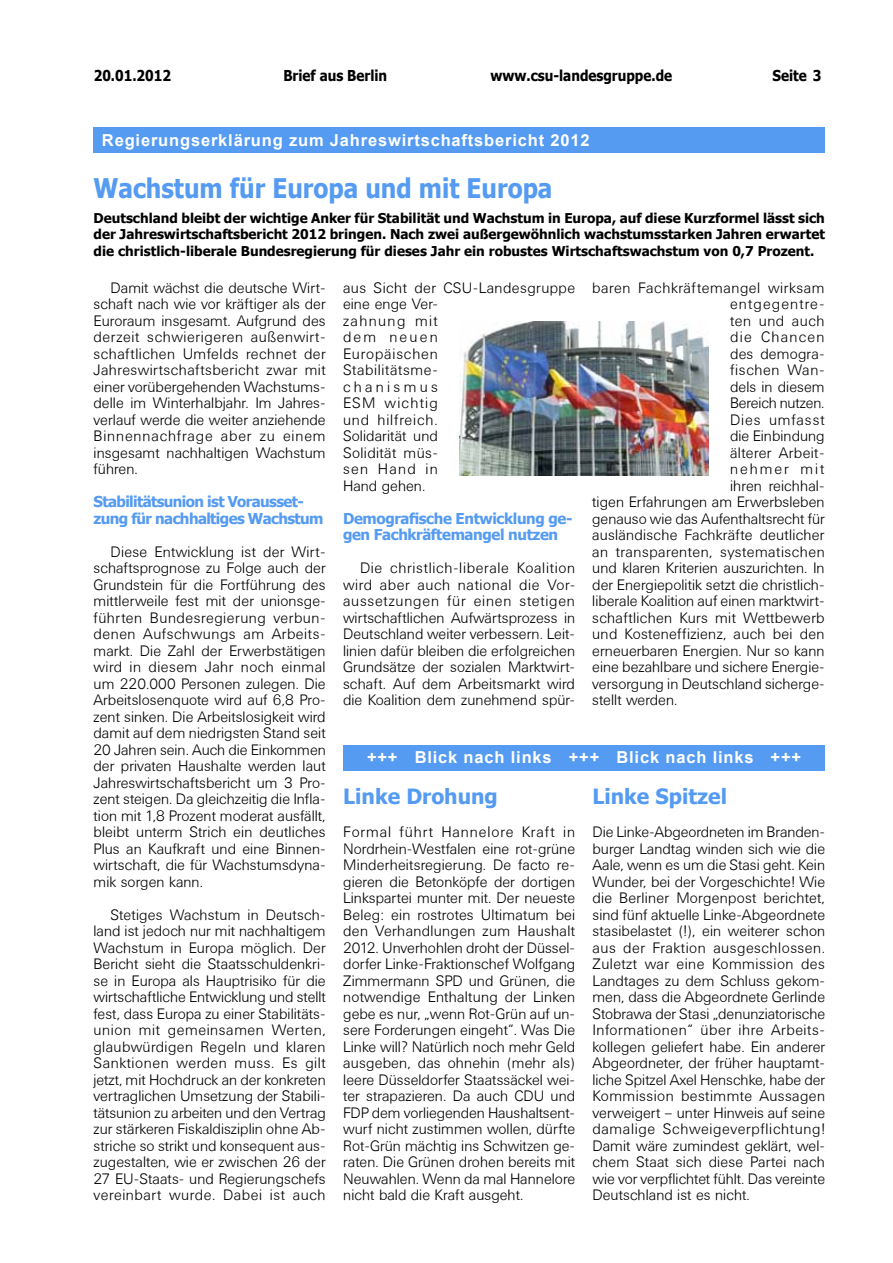
<style>
.page{position:relative;width:893px;height:1263px;background:#fff}
.page>*{position:absolute;margin:0;border:0;box-sizing:border-box;transform-origin:0 0}
.t1{font:700 27px "Tahoma";color:#559bf2;scale:.9 1}
.t2{font:700 21px "Tahoma";color:#559bf2}
.t3{font:700 16.5px "Arial";letter-spacing:.05em;color:#fff}
.t4{font:300 15px/16.5px "Univers BSK";color:#000;text-align:justify}
.t5{font:300 15px/16.5px "Univers BSK";letter-spacing:.035em;color:#000}
.t6{font:700 15px/16.5px "Tahoma";letter-spacing:-.04em;color:#559bf2}
.t7{font:700 15px "Tahoma";color:#000;scale:.9 1}
.t8{font:300 15px "Univers BSK";letter-spacing:.03em;color:#000}
.t9{font:300 15px "Univers BSK";letter-spacing:.02em;color:#000}
.t10{font:300 15px "Univers BSK";letter-spacing:.07em;color:#000}
.t11{font:300 15px "Univers BSK";letter-spacing:.04em;color:#000}
.t12{font:300 15px "Univers BSK";letter-spacing:.055em;color:#000}
.t13{font:300 15px "Univers BSK";letter-spacing:.08em;color:#000}
.t14{font:300 15px "Univers BSK";letter-spacing:.125em;color:#000}
.t15{font:700 13.5px/16.5px "Tahoma";color:#000;text-align:justify}
</style>
<div class="page">
<div style="left:93px;top:128px;width:732px;height:25px;background:#559bf2"></div>
<div style="left:343px;top:745px;width:482px;height:26px;background:#559bf2"></div>
<img style="left:459px;top:321px;width:250px;height:154px">
<p class="t7" style="left:94px;top:65px;width:87px">20.01.2012</p>
<p class="t7" style="left:283px;top:65px;width:117px">Brief aus Berlin</p>
<p class="t7" style="left:490px;top:65px;width:203px">www.csu-landesgruppe.de</p>
<p class="t7" style="left:772px;top:65px;width:56px">Seite 3</p>
<p class="t3" style="left:102px;top:129px;width:489px">Regierungserklärung zum Jahreswirtschaftsbericht 2012</p>
<h1 class="t1" style="left:94px;top:169px;width:511px">Wachstum für Europa und mit Europa</h1>
<p class="t15" style="left:94px;top:209px;width:733px">Deutschland bleibt der wichtige Anker für Stabilität und Wachstum in Europa, auf diese Kurzformel lässt sich der Jahreswirtschaftsbericht 2012 bringen. Nach zwei außergewöhnlich wachstumsstarken Jahren erwartet die christlich-liberale Bundesregierung für dieses Jahr ein robustes Wirtschaftswachstum von 0,7 Prozent.</p>
<p class="t4" style="left:94px;top:279px;width:234px;text-indent:17px">Damit wächst die deutsche Wirt&shy;schaft nach wie vor kräftiger als der Euroraum insgesamt. Aufgrund des derzeit schwierigeren außenwirt&shy;schaftlichen Umfelds rechnet der Jahreswirtschaftsbericht zwar mit einer vorübergehenden Wachstums&shy;delle im Winterhalbjahr. Im Jahres&shy;verlauf werde die weiter anziehende Binnennachfrage aber zu einem insgesamt nachhaltigen Wachstum führen.</p>
<p class="t6" style="left:94px;top:492px;width:231px">Stabilitätsunion ist Vorausset&shy;zung für nachhaltiges Wachstum</p>
<p class="t4" style="left:94px;top:543px;width:234px;text-indent:17px">Diese Entwicklung ist der Wirt&shy;schaftsprognose zu Folge auch der Grundstein für die Fortführung des mittlerweile fest mit der unionsge&shy;führten Bundesregierung verbun&shy;denen Aufschwungs am Arbeits&shy;markt. Die Zahl der Erwerbstätigen wird in diesem Jahr noch einmal um 220.000 Personen zulegen. Die Arbeitslosenquote wird auf 6,8 Pro&shy;zent sinken. Die Arbeitslosigkeit wird damit auf dem niedrigsten Stand seit 20 Jahren sein. Auch die Einkommen der privaten Haushalte werden laut Jahreswirtschaftsbericht um 3 Pro&shy;zent steigen. Da gleichzeitig die Infla&shy;tion mit 1,8 Prozent moderat ausfällt, bleibt unterm Strich ein deutliches Plus an Kaufkraft und eine Binnen&shy;wirtschaft, die für Wachstumsdyna&shy;mik sorgen kann.</p>
<p class="t4" style="left:94px;top:906px;width:234px;text-indent:17px">Stetiges Wachstum in Deutsch&shy;land ist jedoch nur mit nachhaltigem Wachstum in Europa möglich. Der Bericht sieht die Staatsschuldenkri&shy;se in Europa als Hauptrisiko für die wirtschaftliche Entwicklung und stellt fest, dass Europa zu einer Stabilitäts&shy;union mit gemeinsamen Werten, glaubwürdigen Regeln und klaren Sanktionen werden muss. Es gilt jetzt, mit Hochdruck an der konkreten vertraglichen Umsetzung der Stabili&shy;tätsunion zu arbeiten und den Vertrag zur stärkeren Fiskaldisziplin ohne Ab&shy;striche so strikt und konsequent aus&shy;zugestalten, wie er zwischen 26 der 27 EU-Staats- und Regierungschefs vereinbart wurde. Dabei ist auch</p>
<p class="t5" style="left:343px;top:279px;width:234px">aus Sicht der CSU-Landesgruppe eine enge Ver-<br>zahnung mit<br>dem neuen<br>Europäischen<br>Stabilitätsme-<br>chanismus<br>ESM wichtig<br>und hilfreich.<br>Solidarität und<br>Solidität müs-<br>sen Hand in<br>Hand gehen.</p>
<p class="t6" style="left:343px;top:509px;width:231px">Demografische Entwicklung ge&shy;gen Fachkräftemangel nutzen</p>
<p class="t4" style="left:343px;top:560px;width:234px;text-indent:17px">Die christlich-liberale Koalition wird aber auch national die Vor&shy;aussetzungen für einen stetigen wirtschaftlichen Aufwärtsprozess in Deutschland weiter verbessern. Leit&shy;linien dafür bleiben die erfolgreichen Grundsätze der sozialen Marktwirt&shy;schaft. Auf dem Arbeitsmarkt wird die Koalition dem zunehmend spür-</p>
<p class="t5" style="left:592px;top:279px;width:234px">baren Fachkräftemangel wirksam</p>
<p class="t10" style="left:730px;top:296px;width:96px">entgegentre-</p>
<p class="t8" style="left:730px;top:312px;width:96px">ten und auch</p>
<p class="t13" style="left:730px;top:329px;width:96px">die Chancen</p>
<p class="t4" style="left:730px;top:345px;width:96px">des demogra-</p>
<p class="t11" style="left:730px;top:362px;width:96px">fischen Wan-</p>
<p class="t4" style="left:730px;top:378px;width:96px">dels in diesem</p>
<p class="t4" style="left:730px;top:395px;width:96px">Bereich nutzen.</p>
<p class="t12" style="left:730px;top:411px;width:96px">Dies umfasst</p>
<p class="t4" style="left:730px;top:428px;width:96px">die Einbindung</p>
<p class="t9" style="left:730px;top:444px;width:96px">älterer Arbeit-</p>
<p class="t14" style="left:730px;top:461px;width:96px">nehmer mit</p>
<p class="t4" style="left:730px;top:477px;width:96px">ihren reichhal-</p>
<p class="t4" style="left:592px;top:494px;width:234px">tigen Erfahrungen am Erwerbsleben</p>
<p class="t4" style="left:592px;top:510px;width:234px">genauso wie das Aufenthaltsrecht für</p>
<p class="t4" style="left:592px;top:527px;width:234px">ausländische Fachkräfte deutlicher</p>
<p class="t8" style="left:592px;top:543px;width:234px">an transparenten, systematischen</p>
<p class="t4" style="left:592px;top:560px;width:234px">und klaren Kriterien auszurichten. In</p>
<p class="t4" style="left:592px;top:576px;width:232px">der Energiepolitik setzt die christlich-</p>
<p class="t4" style="left:592px;top:593px;width:234px">liberale Koalition auf einen marktwirt-</p>
<p class="t4" style="left:592px;top:609px;width:234px">schaftlichen Kurs mit Wettbewerb</p>
<p class="t4" style="left:592px;top:626px;width:234px">und Kosteneffizienz, auch bei den</p>
<p class="t4" style="left:592px;top:642px;width:234px">erneuerbaren Energien. Nur so kann</p>
<p class="t4" style="left:592px;top:659px;width:234px">eine bezahlbare und sichere Energie-</p>
<p class="t4" style="left:592px;top:675px;width:234px">versorgung in Deutschland sicherge-</p>
<p class="t4" style="left:592px;top:692px;width:87px">stellt werden.</p>
<p class="t3" style="left:367px;top:747px;width:436px">+++ Blick nach links +++ Blick nach links +++</p>
<h2 class="t2" style="left:343px;top:781px;width:156px">Linke Drohung</h2>
<p class="t4" style="left:343px;top:824px;width:234px">Formal führt Hannelore Kraft in Nordrhein-Westfalen eine rot-grüne Minderheitsregierung. De facto re&shy;gieren die Betonköpfe der dortigen Linkspartei munter mit. Der neueste Beleg: ein rostrotes Ultimatum bei den Verhandlungen zum Haushalt 2012. Unverhohlen droht der Düssel&shy;dorfer Linke-Fraktionschef Wolfgang Zimmermann SPD und Grünen, die notwendige Enthaltung der Linken gebe es nur, „wenn Rot-Grün auf un&shy;sere Forderungen eingeht“. Was Die Linke will? Natürlich noch mehr Geld ausgeben, das ohnehin (mehr als) leere Düsseldorfer Staatssäckel wei&shy;ter strapazieren. Da auch CDU und FDP dem vorliegenden Haushaltsent&shy;wurf nicht zustimmen wollen, dürfte Rot-Grün mächtig ins Schwitzen ge&shy;raten. Die Grünen drohen bereits mit Neuwahlen. Wenn da mal Hannelore nicht bald die Kraft ausgeht.</p>
<h2 class="t2" style="left:592px;top:781px;width:136px">Linke Spitzel</h2>
<p class="t4" style="left:592px;top:824px;width:234px">Die Linke-Abgeordneten im Branden&shy;burger Landtag winden sich wie die Aale, wenn es um die Stasi geht. Kein Wunder, bei der Vorgeschichte! Wie die Berliner Morgenpost berichtet, sind fünf aktuelle Linke-Abgeordnete stasibelastet (!), ein weiterer schon aus der Fraktion ausgeschlossen.<br>Zuletzt war eine Kommission des Landtages zu dem Schluss gekom&shy;men, dass die Abgeordnete Gerlinde Stobrawa der Stasi „denunziatorische Informationen“ über ihre Arbeits&shy;kollegen geliefert habe. Ein anderer Abgeordneter, der früher hauptamt&shy;liche Spitzel Axel Henschke, habe der Kommission bestimmte Aussagen verweigert – unter Hinweis auf seine damalige Schweigeverpflichtung!<br>Damit wäre zumindest geklärt, wel&shy;chem Staat sich diese Partei nach wie vor verpflichtet fühlt. Das vereinte Deutschland ist es nicht.</p>
</div>
